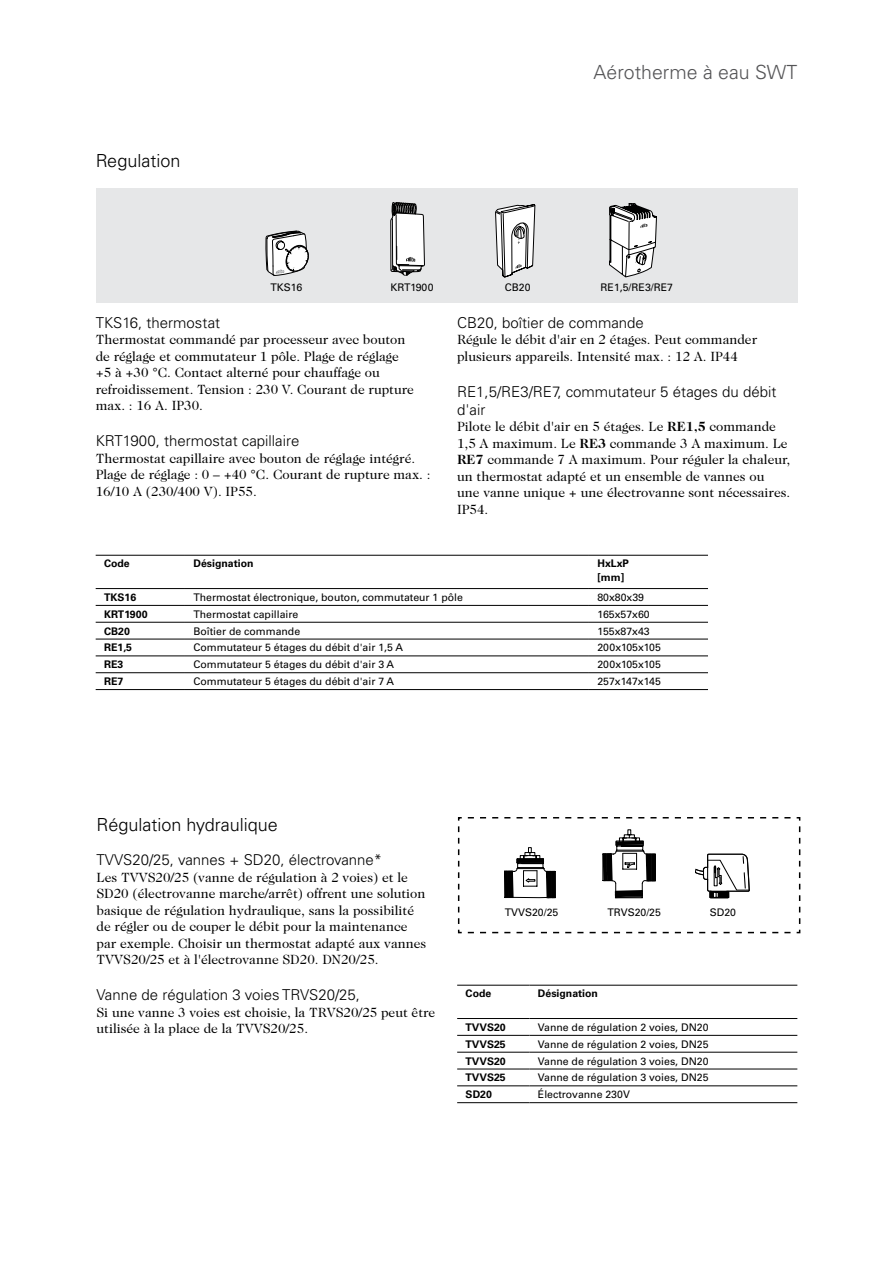
<style>
.page{position:relative;width:893px;height:1263px;background:#fff}
.page>*{position:absolute;margin:0;border:0;box-sizing:border-box;transform-origin:0 0}
.t1{font:300 19.5px "Univers";color:#545456}
.t2{font:300 18px "Univers";color:#000}
.t3{font:300 15px/18px "Univers";color:#000}
.t4{font:13.5px/16.5px "Caslon Two Twenty Four";color:#000}
.t5{font:10.5px "Univers";color:#000}
.t6{font:700 10.5px/13.5px "Univers";color:#000}
.s1{font-weight:700}
</style>
<div class="page">
<div style="left:96px;top:188px;width:701px;height:115px;background:#e6e7e8"></div>
<svg style="left:391px;top:202px;width:34px;height:74px;background:#bdbdbd"></svg>
<svg style="left:609px;top:203px;width:48px;height:74px"></svg>
<svg style="left:495px;top:204px;width:40px;height:73px"></svg>
<svg style="left:266px;top:231px;width:42px;height:45px;background:#bfc0c0"></svg>
<svg style="left:457px;top:817px;width:344px;height:117px"></svg>
<hr style="left:96px;top:605px;width:89px;height:1px;background:#000">
<hr style="left:185px;top:605px;width:404px;height:1px;background:#000">
<hr style="left:589px;top:605px;width:119px;height:1px;background:#000">
<hr style="left:96px;top:622px;width:89px;height:1px;background:#000">
<hr style="left:185px;top:622px;width:404px;height:1px;background:#000">
<hr style="left:589px;top:622px;width:119px;height:1px;background:#000">
<hr style="left:96px;top:639px;width:89px;height:1px;background:#000">
<hr style="left:185px;top:639px;width:404px;height:1px;background:#000">
<hr style="left:589px;top:639px;width:119px;height:1px;background:#000">
<hr style="left:96px;top:656px;width:89px;height:1px;background:#000">
<hr style="left:185px;top:656px;width:404px;height:1px;background:#000">
<hr style="left:589px;top:656px;width:119px;height:1px;background:#000">
<hr style="left:96px;top:672px;width:89px;height:1px;background:#000">
<hr style="left:185px;top:672px;width:404px;height:1px;background:#000">
<hr style="left:589px;top:672px;width:119px;height:1px;background:#000">
<hr style="left:96px;top:689px;width:89px;height:1px;background:#000">
<hr style="left:185px;top:689px;width:404px;height:1px;background:#000">
<hr style="left:589px;top:689px;width:119px;height:1px;background:#000">
<hr style="left:96px;top:555px;width:89px;height:1px;background:#000">
<hr style="left:185px;top:555px;width:404px;height:1px;background:#000">
<hr style="left:589px;top:555px;width:119px;height:1px;background:#000">
<hr style="left:96px;top:588px;width:89px;height:1px;background:#000">
<hr style="left:185px;top:588px;width:404px;height:1px;background:#000">
<hr style="left:589px;top:588px;width:119px;height:1px;background:#000">
<hr style="left:457px;top:985px;width:72px;height:1px;background:#000">
<hr style="left:529px;top:985px;width:268px;height:1px;background:#000">
<hr style="left:457px;top:1035px;width:72px;height:1px;background:#000">
<hr style="left:529px;top:1035px;width:268px;height:1px;background:#000">
<hr style="left:457px;top:1052px;width:72px;height:1px;background:#000">
<hr style="left:529px;top:1052px;width:268px;height:1px;background:#000">
<hr style="left:457px;top:1069px;width:72px;height:1px;background:#000">
<hr style="left:529px;top:1069px;width:268px;height:1px;background:#000">
<hr style="left:457px;top:1085px;width:72px;height:1px;background:#000">
<hr style="left:529px;top:1085px;width:268px;height:1px;background:#000">
<hr style="left:457px;top:1102px;width:72px;height:1px;background:#000">
<hr style="left:529px;top:1102px;width:268px;height:1px;background:#000">
<hr style="left:457px;top:1018px;width:72px;height:1px;background:#000">
<hr style="left:529px;top:1018px;width:268px;height:1px;background:#000">
<h2 class="t2" style="left:96px;top:150px;width:86px">Regulation</h2>
<h1 class="t1" style="left:594px;top:61px;width:205px">Aérotherme à eau SWT</h1>
<p class="t5" style="left:271px;top:281px;width:33px">TKS16</p>
<p class="t5" style="left:390px;top:281px;width:45px">KRT1900</p>
<p class="t5" style="left:505px;top:281px;width:27px">CB20</p>
<p class="t5" style="left:601px;top:281px;width:74px">RE1,5/RE3/RE7</p>
<p class="t3" style="left:96px;top:313px;width:126px">TKS16, thermostat</p>
<p class="t4" style="left:96px;top:331px;width:320px">Thermostat commandé par processeur avec bouton de réglage et commutateur 1 pôle. Plage de réglage +5 à +30 °C. Contact alterné pour chauffage ou refroidissement. Tension : 230 V. Courant de rupture max. : 16 A. IP30.</p>
<p class="t3" style="left:96px;top:432px;width:205px">KRT1900, thermostat capillaire</p>
<p class="t4" style="left:96px;top:450px;width:336px">Thermostat capillaire avec bouton de réglage intégré.<br>Plage de réglage : 0 – +40 °C. Courant de rupture max. :<br>16/10 A (230/400 V). IP55.</p>
<p class="t3" style="left:457px;top:313px;width:188px">CB20, boîtier de commande</p>
<p class="t4" style="left:457px;top:331px;width:302px">Régule le débit d'air en 2 étages. Peut commander plusieurs appareils. Intensité max. : 12 A. IP44</p>
<p class="t3" style="left:457px;top:382px;width:321px">RE1,5/RE3/RE7, commutateur 5 étages du débit d'air</p>
<p class="t4" style="left:457px;top:418px;width:335px">Pilote le débit d'air en 5 étages. Le <span class="s1">RE1,5</span> commande 1,5 A maximum. Le <span class="s1">RE3</span> commande 3 A maximum. Le <span class="s1">RE7</span> commande 7 A maximum. Pour réguler la chaleur, un thermostat adapté et un ensemble de vannes ou<br>une vanne unique + une électrovanne sont nécessaires.<br>IP54.</p>
<p class="t6" style="left:104px;top:557px;width:27px">Code</p>
<p class="t6" style="left:193px;top:557px;width:62px">Désignation</p>
<p class="t6" style="left:597px;top:557px;width:33px">HxLxP [mm]</p>
<p class="t6" style="left:104px;top:590px;width:34px">TKS16</p>
<p class="t5" style="left:193px;top:591px;width:271px">Thermostat électronique, bouton, commutateur 1 pôle</p>
<p class="t5" style="left:597px;top:591px;width:48px">80x80x39</p>
<p class="t6" style="left:104px;top:607px;width:45px">KRT1900</p>
<p class="t5" style="left:193px;top:608px;width:107px">Thermostat capillaire</p>
<p class="t5" style="left:597px;top:608px;width:54px">165x57x60</p>
<p class="t6" style="left:104px;top:624px;width:27px">CB20</p>
<p class="t5" style="left:193px;top:625px;width:108px">Boîtier de commande</p>
<p class="t5" style="left:597px;top:625px;width:54px">155x87x43</p>
<p class="t6" style="left:104px;top:641px;width:30px">RE1,5</p>
<p class="t5" style="left:193px;top:641px;width:211px">Commutateur 5 étages du débit d'air 1,5 A</p>
<p class="t5" style="left:597px;top:641px;width:65px">200x105x105</p>
<p class="t6" style="left:104px;top:658px;width:21px">RE3</p>
<p class="t5" style="left:193px;top:658px;width:202px">Commutateur 5 étages du débit d'air 3 A</p>
<p class="t5" style="left:597px;top:658px;width:65px">200x105x105</p>
<p class="t6" style="left:104px;top:675px;width:21px">RE7</p>
<p class="t5" style="left:193px;top:675px;width:202px">Commutateur 5 étages du débit d'air 7 A</p>
<p class="t5" style="left:597px;top:675px;width:65px">257x147x145</p>
<h2 class="t2" style="left:96px;top:813px;width:183px">Régulation hydraulique</h2>
<p class="t3" style="left:96px;top:851px;width:287px">TVVS20/25, vannes + SD20, électrovanne*</p>
<p class="t4" style="left:96px;top:869px;width:331px">Les TVVS20/25 (vanne de régulation à 2 voies) et le SD20 (électrovanne marche/arrêt) offrent une solution basique de régulation hydraulique, sans la possibilité de régler ou de couper le débit pour la maintenance par exemple. Choisir un thermostat adapté aux vannes TVVS20/25 et à l'électrovanne SD20. DN20/25.</p>
<p class="t3" style="left:96px;top:986px;width:265px">Vanne de régulation 3 voies TRVS20/25,</p>
<p class="t4" style="left:96px;top:1004px;width:340px">Si une vanne 3 voies est choisie, la TRVS20/25 peut être utilisée à la place de la TVVS20/25.</p>
<p class="t5" style="left:505px;top:906px;width:55px">TVVS20/25</p>
<p class="t5" style="left:608px;top:906px;width:55px">TRVS20/25</p>
<p class="t5" style="left:710px;top:906px;width:28px">SD20</p>
<p class="t6" style="left:466px;top:987px;width:27px">Code</p>
<p class="t6" style="left:538px;top:987px;width:62px">Désignation</p>
<p class="t6" style="left:466px;top:1020px;width:42px">TVVS20</p>
<p class="t5" style="left:538px;top:1021px;width:172px">Vanne de régulation 2 voies, DN20</p>
<p class="t6" style="left:466px;top:1037px;width:42px">TVVS25</p>
<p class="t5" style="left:538px;top:1038px;width:172px">Vanne de régulation 2 voies, DN25</p>
<p class="t6" style="left:466px;top:1054px;width:42px">TVVS20</p>
<p class="t5" style="left:538px;top:1054px;width:172px">Vanne de régulation 3 voies, DN20</p>
<p class="t6" style="left:466px;top:1071px;width:42px">TVVS25</p>
<p class="t5" style="left:538px;top:1071px;width:172px">Vanne de régulation 3 voies, DN25</p>
<p class="t6" style="left:466px;top:1088px;width:28px">SD20</p>
<p class="t5" style="left:538px;top:1088px;width:94px">Électrovanne 230V</p>
</div>
